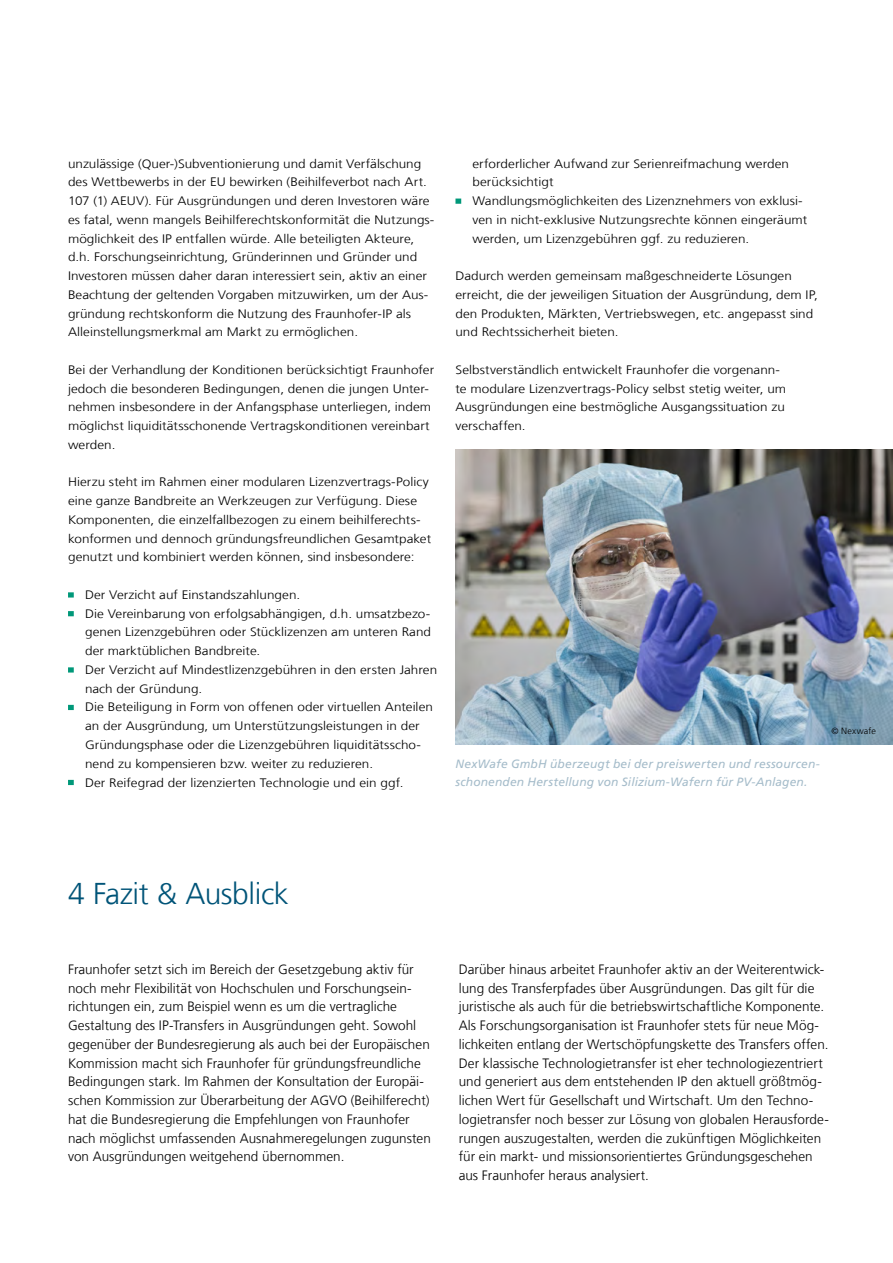
<style>
.page{position:relative;width:893px;height:1263px;background:#fff}
.page>*{position:absolute;margin:0;border:0;box-sizing:border-box;transform-origin:0 0}
.t1{font:300 30px "Frutiger LT Com";letter-spacing:-.015em;color:#005478}
.t2{font:300 13.5px/18.8px "Frutiger LT Com";color:#000}
.t3{font:300 12.15px/18.8px "Frutiger LT Com";letter-spacing:.005em;color:#000;scale:1.1 1}
.t4{font:italic 12px/18.8px "Frutiger LT Com";letter-spacing:.015em;color:#a5bcca}
.t5{font:300 9px "Frutiger LT Com";letter-spacing:.02em;color:#000}
</style>
<div class="page">
<img style="left:455px;top:449px;width:438px;height:295px">
<svg style="left:68px;top:592px;width:6px;height:6px"></svg>
<svg style="left:68px;top:611px;width:6px;height:5px"></svg>
<svg style="left:68px;top:667px;width:6px;height:6px"></svg>
<svg style="left:68px;top:705px;width:6px;height:5px"></svg>
<svg style="left:68px;top:780px;width:6px;height:5px"></svg>
<svg style="left:455px;top:198px;width:7px;height:6px"></svg>
<p class="t3" style="left:68px;top:154px;width:335px">unzulässige (Quer-)Subventionierung und damit Verfälschung des Wettbewerbs in der EU bewirken (Beihilfeverbot nach Art.<br>107 (1) AEUV). Für Ausgründungen und deren Investoren wäre es fatal, wenn mangels Beihilferechtskonformität die Nutzungs&shy;möglichkeit des IP entfallen würde. Alle beteiligten Akteure, d.h. Forschungseinrichtung, Gründerinnen und Gründer und Investoren müssen daher daran interessiert sein, aktiv an einer Beachtung der geltenden Vorgaben mitzuwirken, um der Aus&shy;gründung rechtskonform die Nutzung des Fraunhofer-IP als Alleinstellungsmerkmal am Markt zu ermöglichen.</p>
<p class="t3" style="left:68px;top:360px;width:334px">Bei der Verhandlung der Konditionen berücksichtigt Fraunhofer jedoch die besonderen Bedingungen, denen die jungen Unter&shy;nehmen insbesondere in der Anfangsphase unterliegen, indem möglichst liquiditätsschonende Vertragskonditionen vereinbart werden.</p>
<p class="t3" style="left:68px;top:473px;width:332px">Hierzu steht im Rahmen einer modularen Lizenzvertrags-Policy eine ganze Bandbreite an Werkzeugen zur Verfügung. Diese Komponenten, die einzelfallbezogen zu einem beihilferechts&shy;konformen und dennoch gründungsfreundlichen Gesamtpaket genutzt und kombiniert werden können, sind insbesondere:</p>
<p class="t3" style="left:85px;top:585px;width:322px">Der Verzicht auf Einstandszahlungen.<br>Die Vereinbarung von erfolgsabhängigen, d.h. umsatzbezo&shy;genen Lizenzgebühren oder Stücklizenzen am unteren Rand der marktüblichen Bandbreite.<br>Der Verzicht auf Mindestlizenzgebühren in den ersten Jahren nach der Gründung.<br>Die Beteiligung in Form von offenen oder virtuellen Anteilen an der Ausgründung, um Unterstützungsleistungen in der Gründungsphase oder die Lizenzgebühren liquiditätsscho&shy;nend zu kompensieren bzw. weiter zu reduzieren.<br>Der Reifegrad der lizenzierten Technologie und ein ggf.</p>
<p class="t3" style="left:472px;top:154px;width:306px">erforderlicher Aufwand zur Serienreifmachung werden berücksichtigt<br>Wandlungsmöglichkeiten des Lizenznehmers von exklusi&shy;ven in nicht-exklusive Nutzungsrechte können eingeräumt werden, um Lizenzgebühren ggf. zu reduzieren.</p>
<p class="t3" style="left:455px;top:267px;width:331px">Dadurch werden gemeinsam maßgeschneiderte Lösungen erreicht, die der jeweiligen Situation der Ausgründung, dem IP, den Produkten, Märkten, Vertriebswegen, etc. angepasst sind und Rechtssicherheit bieten.</p>
<p class="t3" style="left:455px;top:360px;width:302px">Selbstverständlich entwickelt Fraunhofer die vorgenann&shy;te modulare Lizenzvertrags-Policy selbst stetig weiter, um Ausgründungen eine bestmögliche Ausgangssituation zu verschaffen.</p>
<p class="t4" style="left:455px;top:754px;width:366px">NexWafe GmbH überzeugt bei der preiswerten und ressourcen&shy;schonenden Herstellung von Silizium-Wafern für PV-Anlagen.</p>
<p class="t5" style="left:832px;top:726px;width:46px">© Nexwafe</p>
<h1 class="t1" style="left:68px;top:876px;width:222px">4 Fazit &amp; Ausblick</h1>
<p class="t2" style="left:68px;top:960px;width:364px">Fraunhofer setzt sich im Bereich der Gesetzgebung aktiv für noch mehr Flexibilität von Hochschulen und Forschungsein&shy;richtungen ein, zum Beispiel wenn es um die vertragliche Gestaltung des IP-Transfers in Ausgründungen geht. Sowohl gegenüber der Bundesregierung als auch bei der Europäischen Kommission macht sich Fraunhofer für gründungsfreundliche Bedingungen stark. Im Rahmen der Konsultation der Europäi&shy;schen Kommission zur Überarbeitung der AGVO (Beihilferecht) hat die Bundesregierung die Empfehlungen von Fraunhofer nach möglichst umfassenden Ausnahmeregelungen zugunsten von Ausgründungen weitgehend übernommen.</p>
<p class="t2" style="left:459px;top:960px;width:372px">Darüber hinaus arbeitet Fraunhofer aktiv an der Weiterentwick&shy;lung des Transferpfades über Ausgründungen. Das gilt für die juristische als auch für die betriebswirtschaftliche Komponente.<br>Als Forschungsorganisation ist Fraunhofer stets für neue Mög&shy;lichkeiten entlang der Wertschöpfungskette des Transfers offen.<br>Der klassische Technologietransfer ist eher technologiezentriert und generiert aus dem entstehenden IP den aktuell größtmög&shy;lichen Wert für Gesellschaft und Wirtschaft. Um den Techno&shy;logietransfer noch besser zur Lösung von globalen Herausforde&shy;rungen auszugestalten, werden die zukünftigen Möglichkeiten für ein markt- und missionsorientiertes Gründungsgeschehen aus Fraunhofer heraus analysiert.</p>
</div>
